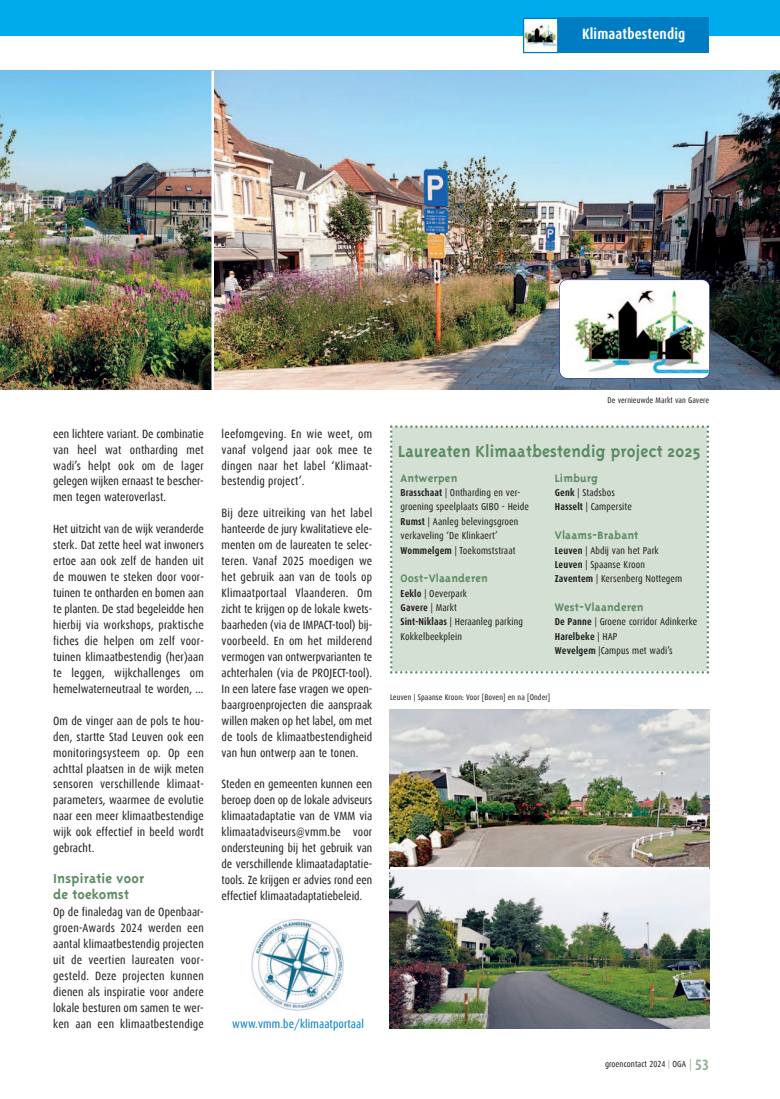
<style>
.page{position:relative;width:780px;height:1099px;background:#fff}
.page>*{position:absolute;margin:0;border:0;box-sizing:border-box;transform-origin:0 0}
.t1{font:700 18.75px "Triplex";letter-spacing:.01em;color:#5b8b62;scale:.95 1}
.t2{font:700 15px/16px "Triplex";letter-spacing:.01em;color:#5b8b62}
.t3{font:700 15px "Dax Condensed";letter-spacing:.01em;color:#fff}
.t4{font:700 12.5px "Triplex";letter-spacing:.01em;color:#5b8b62}
.t5{font:11.88px/16px "Dax Condensed";letter-spacing:.005em;color:#231f20;text-align:justify}
.t6{font:11.88px "Dax Condensed";letter-spacing:.01em;color:#007cc3}
.t7{font:10px/14.4px "Dax Condensed";letter-spacing:.01em;color:#231f20}
.t8{font:8.75px "Dax Condensed";letter-spacing:.01em;color:#231f20}
.t9{font:8.12px "Dax Condensed";letter-spacing:.01em;color:#231f20}
.s1{font-weight:700}
.s2{color:#93af93}
.s3{font-size:11.88px;color:#93af93}
.s4{font-weight:700;font-size:15px;color:#93af93}
</style>
<div class="page">
<img style="left:214px;top:71px;width:566px;height:319px">
<div style="left:0;top:0;width:780px;height:35px;background:#00abec"></div>
<div style="left:558px;top:18px;width:151px;height:35px;background:#007cc3"></div>
<div style="left:524px;top:19px;width:33px;height:33px;background:#fff"></div>
<img style="left:525px;top:24px;width:31px;height:22px">
<div style="left:523px;top:18px;width:35px;height:35px;border:1px solid #007cc3"></div>
<img style="left:560px;top:280px;width:149px;height:98px;border-radius:7px">
<div style="left:559px;top:279px;width:151px;height:100px;border:1px solid #293795;border-radius:8px"></div>
<img style="left:0;top:71px;width:211px;height:319px">
<div style="left:390px;top:425px;width:319px;height:248px;background:#d5e0d4"></div>
<img style="left:252px;top:919px;width:91px;height:91px">
<img style="left:390px;top:870px;width:319px;height:158px">
<img style="left:390px;top:709px;width:319px;height:158px">
<p class="t3" style="left:582px;top:27px;width:105px">Klimaatbestendig</p>
<p class="t5" style="left:53px;top:426px;width:152px">een lichtere variant. De combinatie van heel wat ontharding met wadi’s helpt ook om de lager geleg en wijken ernaast te bescher&shy;men tegen wateroverlast.</p>
<p class="t5" style="left:53px;top:522px;width:152px">Het uitzicht van de wijk veranderde sterk. Dat zette heel wat inwoners ertoe aan ook zelf de handen uit de mouwen te steken door voor&shy;tuinen te ontharden en bomen aan te planten. De stad begeleidde hen hierbij via workshops, praktische fiches die helpen om zelf voor - tuinen klimaatbestendig (her)aan te leggen, wijkchallenges om hemel waterneutraal te worden, ...</p>
<p class="t5" style="left:53px;top:713px;width:152px">Om de vinger aan de pols te hou&shy;den, startte Stad Leuven ook een monitoringsysteem op. Op een achttal plaatsen in de wijk meten sensoren verschillende klimaat - parameters, waarmee de evolutie naar een meer klimaatbestendige wijk ook effectief in beeld wordt gebracht.</p>
<p class="t2" style="left:53px;top:871px;width:92px">Inspiratie voor de toekomst</p>
<p class="t5" style="left:53px;top:904px;width:152px">Op de finaledag van de Openbaar&shy;groen-Awards 2024 werden een aantal klimaatbestendig projecten uit de veertien laureaten voor - gesteld. Deze projecten kunnen dienen als inspiratie voor andere lokale besturen om samen te wer&shy;ken aan een klimaatbestendige</p>
<p class="t5" style="left:221px;top:426px;width:152px">leefomgeving. En wie weet, om vanaf volgend jaar ook mee te dingen naar het label ‘Klimaat - bestendig project’.</p>
<p class="t5" style="left:221px;top:506px;width:152px">Bij deze uitreiking van het label hanteerde de jury kwalitatieve ele&shy;menten om de laureaten te selec&shy;teren. Vanaf 2025 moedigen we het gebruik aan van de tools op Klimaatportaal Vlaanderen. Om zicht te krijgen op de lokale kwets - baarheden (via de IMPACT-tool) bij&shy;voorbeeld. En om het milderend vermogen van ontwerpvarianten te achterhalen (via de PROJECT-tool).<br>In een latere fase vragen we open&shy;baargroenprojecten die aanspraak willen maken op het label, om met de tools de klimaatbestendigheid van hun ontwerp aan te tonen.</p>
<p class="t5" style="left:221px;top:777px;width:152px">Steden en gemeenten kunnen een beroep doen op de lokale adviseurs klimaatadaptatie van de VMM via klimaatadviseurs@vmm.be voor ondersteuning bij het gebruik van de verschillende klimaatadaptatie&shy;tools. Ze krijgen er advies rond een effectief klimaatadaptatiebeleid.</p>
<p class="t6" style="left:232px;top:1017px;width:133px">www.vmm.be/klimaatportaal</p>
<p class="t9" style="left:607px;top:396px;width:103px">De vernieuwde Markt van Gavere</p>
<h1 class="t1" style="left:398px;top:442px;width:320px">Laureaten Klimaatbestendig project 2025</h1>
<p class="t4" style="left:400px;top:472px;width:58px">Antwerpen</p>
<p class="t7" style="left:400px;top:486px;width:130px"><span class="s1">Brasschaat</span> | Ontharding en ver - groening speelplaats GIBO - Heide<br><span class="s1">Rumst</span> | Aanleg belevingsgroen verkavelin g ‘De Klinkaert’<br><span class="s1">Wommelgem</span> | Toekomststraat</p>
<p class="t4" style="left:400px;top:573px;width:89px">Oost-Vlaanderen</p>
<p class="t7" style="left:400px;top:586px;width:124px"><span class="s1">Eeklo</span> | Oeverpark<br><span class="s1">Gavere</span> | Markt<br><span class="s1">Sint-Niklaas</span> | Heraanleg parking<br>Kokkelbeek plein</p>
<p class="t4" style="left:555px;top:472px;width:45px">Limburg</p>
<p class="t7" style="left:555px;top:486px;width:79px"><span class="s1">Genk</span> | Stadsbos<br><span class="s1">Hasselt</span> | Campersite</p>
<p class="t4" style="left:555px;top:530px;width:85px">Vlaams-Brabant</p>
<p class="t7" style="left:555px;top:543px;width:129px"><span class="s1">Leuven</span> | Abdij van het Park<br><span class="s1">Leuven</span> | Spaanse Kroon<br><span class="s1">Zaventem</span> | Kersenberg Nottegem</p>
<p class="t4" style="left:555px;top:601px;width:90px">West-Vlaanderen</p>
<p class="t7" style="left:555px;top:615px;width:144px"><span class="s1">De Panne</span> | Groene corridor Adinkerke<br><span class="s1">Harelbeke</span> | HAP<br><span class="s1">Wevelgem</span> |Campus met wadi’s</p>
<p class="t9" style="left:390px;top:693px;width:162px">Leuven | Spaanse Kroon: Voor [Boven] en na [Onder]</p>
<p class="t8" style="left:605px;top:1059px;width:105px">groencontact 2024 <span class="s2">|</span> OGA <span class="s3">|</span> <span class="s4">53</span></p>
</div>
